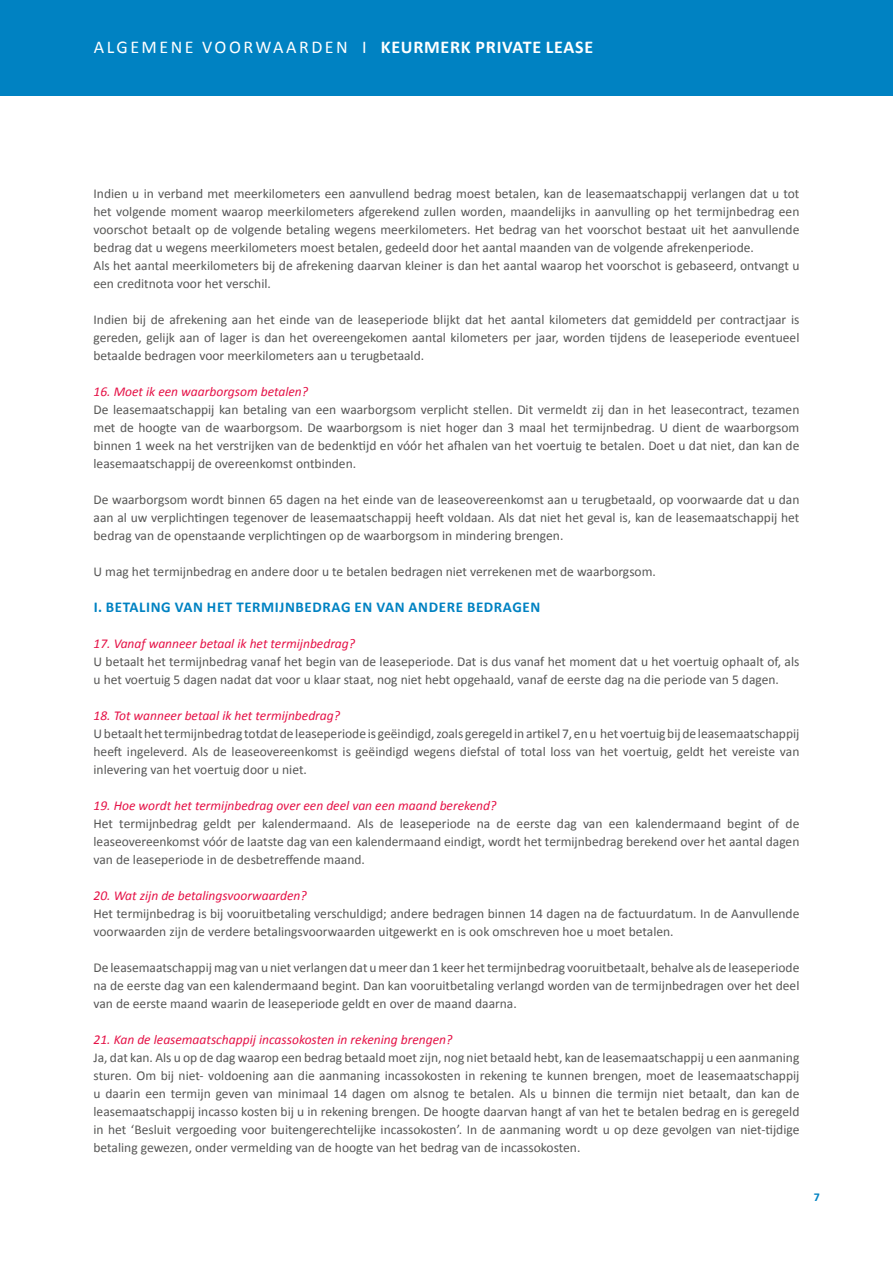
<style>
.page{position:relative;width:893px;height:1263px;background:#fff}
.page>*{position:absolute;margin:0;border:0;box-sizing:border-box;transform-origin:0 0}
.t1{font:18px "Calibri";letter-spacing:.14em;color:#fff}
.t2{font:700 15px "Calibri";letter-spacing:.04em;color:#0082c2}
.t3{font:13.5px/18px "Calibri";color:#575756;text-align:justify}
.t4{font:italic 13.5px "Calibri";color:#e51247}
.t5{font:700 12px "Calibri";color:#0082c2}
.s1{font-weight:700}
</style>
<div class="page">
<div style="left:0;top:0;width:893px;height:96px;background:#0082c2"></div>
<h1 class="t1" style="left:94px;top:35px;width:501px">ALGEMENE VOORWAARDEN I <span class="s1">KEURMERK PRIVATE LEASE</span></h1>
<p class="t3" style="left:94px;top:185px;width:707px;text-align:left">Indien u in verband met meerkilometers een aanvullend bedrag moest betalen, kan de leasemaatschappij verlangen dat u tot het volgende moment waarop meerkilometers afgerekend zullen worden, maandelijks in aanvulling op het termijnbedrag een voorschot betaalt op de volgende betaling wegens meerkilometers. Het bedrag van het voorschot bestaat uit het aanvullende bedrag dat u wegens meerkilometers moest betalen, gedeeld door het aantal maanden van de volgende afrekenperiode.<br>Als het aantal meerkilometers bij de afrekening daarvan kleiner is dan het aantal waarop het voorschot is gebaseerd, ontvangt u een creditnota voor het verschil.</p>
<p class="t3" style="left:94px;top:311px;width:707px">Indien bij de afrekening aan het einde van de leaseperiode blijkt dat het aantal kilometers dat gemiddeld per contractjaar is gereden, gelijk aan of lager is dan het overeengekomen aantal kilometers per jaar, worden tijdens de leaseperiode eventueel betaalde bedragen voor meerkilometers aan u terugbetaald.</p>
<p class="t4" style="left:94px;top:382px;width:216px">16. Moet ik een waarborgsom betalen?</p>
<p class="t3" style="left:94px;top:401px;width:707px">De leasemaatschappij kan betaling van een waarborgsom verplicht stellen. Dit vermeldt zij dan in het leasecontract, tezamen met de hoogte van de waarborgsom. De waarborgsom is niet hoger dan 3 maal het termijnbedrag. U dient de waarborgsom binnen 1 week na het verstrijken van de bedenktijd en vóór het afhalen van het voertuig te betalen. Doet u dat niet, dan kan de leasemaatschappij de overeenkomst ontbinden.</p>
<p class="t3" style="left:94px;top:491px;width:707px">De waarborgsom wordt binnen 65 dagen na het einde van de leaseovereenkomst aan u terugbetaald, op voorwaarde dat u dan aan al uw verplichtingen tegenover de leasemaatschappij heeft voldaan. Als dat niet het geval is, kan de leasemaatschappij het bedrag van de openstaande verplichtingen op de waarborgsom in mindering brengen.</p>
<p class="t3" style="left:94px;top:563px;width:564px">U mag het termijnbedrag en andere door u te betalen bedragen niet verrekenen met de waarborgsom.</p>
<p class="t2" style="left:94px;top:597px;width:448px">I. BETALING VAN HET TERMIJNBEDRAG EN VAN ANDERE BEDRAGEN</p>
<p class="t4" style="left:94px;top:634px;width:263px">17. Vanaf wanneer betaal ik het termijnbedrag?</p>
<p class="t3" style="left:94px;top:653px;width:707px">U betaalt het termijnbedrag vanaf het begin van de leaseperiode. Dat is dus vanaf het moment dat u het voertuig ophaalt of, als u het voertuig 5 dagen nadat dat voor u klaar staat, nog niet hebt opgehaald, vanaf de eerste dag na die periode van 5 dagen.</p>
<p class="t4" style="left:94px;top:706px;width:248px">18. Tot wanneer betaal ik het termijnbedrag?</p>
<p class="t3" style="left:94px;top:725px;width:707px">U betaalt het termijnbedrag totdat de leaseperiode is geëindigd, zoals geregeld in artikel 7, en u het voertuig bij de leasemaatschappij heeft ingeleverd. Als de leaseovereenkomst is geëindigd wegens diefstal of total loss van het voertuig, geldt het vereiste van inlevering van het voertuig door u niet.</p>
<p class="t4" style="left:94px;top:796px;width:404px">19. Hoe wordt het termijnbedrag over een deel van een maand berekend?</p>
<p class="t3" style="left:94px;top:815px;width:707px">Het termijnbedrag geldt per kalendermaand. Als de leaseperiode na de eerste dag van een kalendermaand begint of de leaseovereenkomst vóór de laatste dag van een kalendermaand eindigt, wordt het termijnbedrag berekend over het aantal dagen van de leaseperiode in de desbetreffende maand.</p>
<p class="t4" style="left:94px;top:886px;width:215px">20. Wat zijn de betalingsvoorwaarden?</p>
<p class="t3" style="left:94px;top:905px;width:707px">Het termijnbedrag is bij vooruitbetaling verschuldigd; andere bedragen binnen 14 dagen na de factuurdatum. In de Aanvullende voorwaarden zijn de verdere betalingsvoorwaarden uitgewerkt en is ook omschreven hoe u moet betalen.</p>
<p class="t3" style="left:94px;top:959px;width:707px">De leasemaatschappij mag van u niet verlangen dat u meer dan 1 keer het termijnbedrag vooruitbetaalt, behalve als de leaseperiode na de eerste dag van een kalendermaand begint. Dan kan vooruitbetaling verlangd worden van de termijnbedragen over het deel van de eerste maand waarin de leaseperiode geldt en over de maand daarna.</p>
<p class="t4" style="left:94px;top:1030px;width:360px">21. Kan de leasemaatschappij incassokosten in rekening brengen?</p>
<p class="t3" style="left:94px;top:1049px;width:707px">Ja, dat kan. Als u op de dag waarop een bedrag betaald moet zijn, nog niet betaald hebt, kan de leasemaatschappij u een aanmaning sturen. Om bij niet- voldoening aan die aanmaning incassokosten in rekening te kunnen brengen, moet de leasemaatschappij u daarin een termijn geven van minimaal 14 dagen om alsnog te betalen. Als u binnen die termijn niet betaalt, dan kan de leasemaatschappij incasso kosten bij u in rekening brengen. De hoogte daarvan hangt af van het te betalen bedrag en is geregeld in het ‘Besluit vergoeding voor buitengerechtelijke incassokosten’. In de aanmaning wordt u op deze gevolgen van niet-tijdige betaling gewezen, onder vermelding van de hoogte van het bedrag van de incassokosten.</p>
<p class="t5" style="left:814px;top:1189px;width:8px">7</p>
</div>
